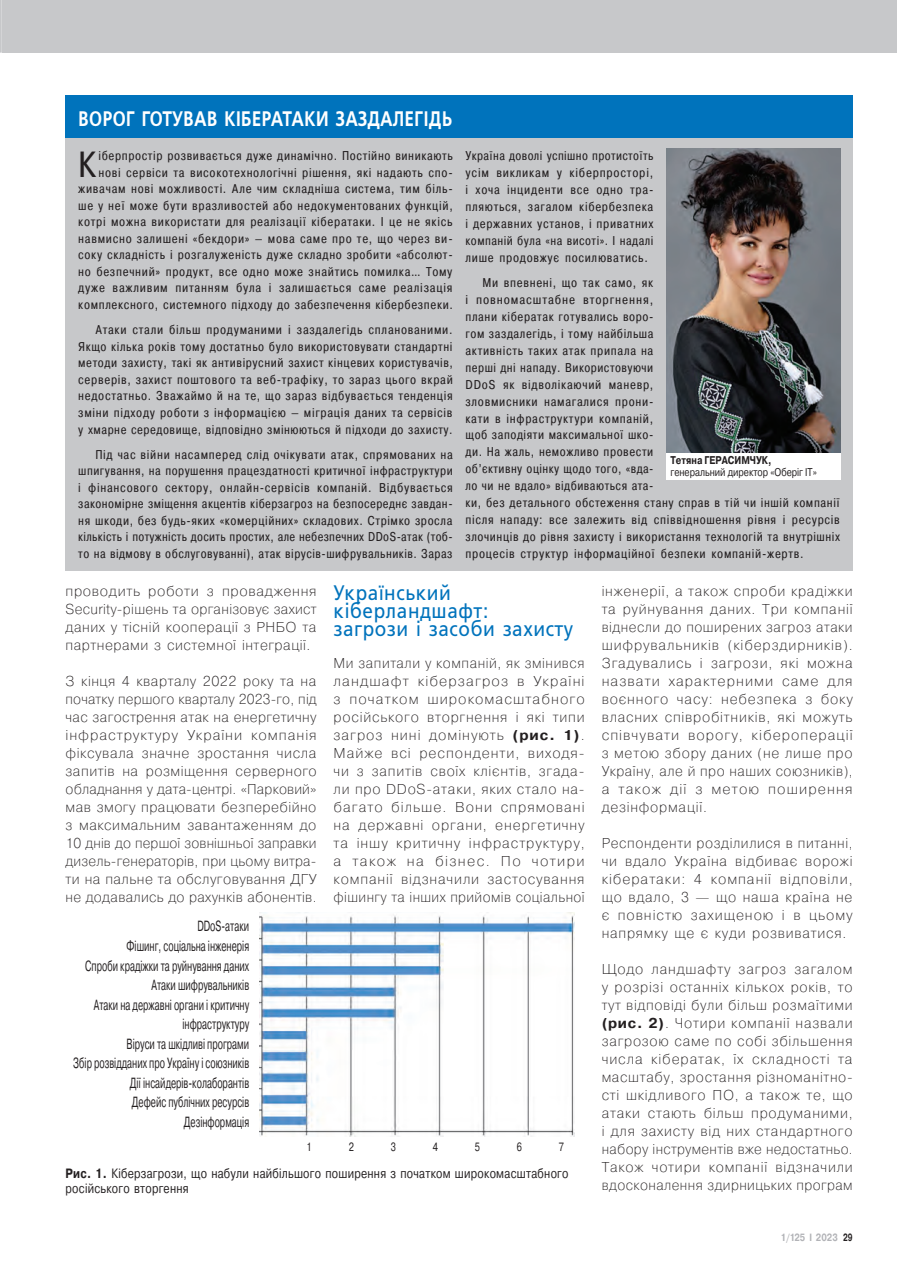
<style>
.page{position:relative;width:897px;height:1267px;background:#fff}
.page>*{position:absolute;margin:0;border:0;box-sizing:border-box;transform-origin:0 0}
.Текст_Прагм__Буквица{font:36.3px "Pragmatica Cond";color:#231f20}
.Подзаголовок{font:21px/18px "Free Set";letter-spacing:.035em;color:#0073bc;scale:.9 1}
.Заглавие_Rediz{font:600 21px "Free Set";letter-spacing:.035em;color:#fff;scale:.8 1}
.Текст_графики{font:14.7px/19.5px "Pragmatica";color:#231f20;text-align:right;scale:.61 1}
.Текст_osn_GREP{font:200 14.25px/18px "Pragmatica";letter-spacing:.035em;color:#231f20;text-align:justify}
.Рис__-_подп_GREP{font:13.5px/15px "Pragmatica";letter-spacing:.025em;color:#231f20;scale:.8 1}
.Текст_Прагматика_GRE{font:12.75px/17px "Pragmatica Cond";letter-spacing:.045em;color:#231f20;text-align:justify}
.Текст_Прагм__Буквица-2{font:12.75px/16.5px "Pragmatica Cond";letter-spacing:.055em;color:#231f20;text-align:right}
.Текст_графики-2{font:12px "Pragmatica";color:#231f20;scale:.75 1}
.рис_надпись{font:11.25px/12px "Pragmatica";color:#231f20;scale:.8 1}
.t1{font:700 10.5px "Pragmatica";color:#b2b3b7;scale:.8 1}
.s1{font-weight:700}
.s2{color:#231f20}
</style>
<div class="page">
<div style="left:2px;top:0;width:894px;height:53px;background:#c7c8ca"></div>
<div style="left:66px;top:138px;width:786px;height:433px;background:#c7c8ca"></div>
<div style="left:66px;top:95px;width:786px;height:43px;background:#0073bc"></div>
<img style="left:666px;top:149px;width:174px;height:304px">
<div style="left:666px;top:453px;width:174px;height:26px;background:#fff"></div>
<img style="left:259px;top:912px;width:315px;height:224px">
<svg style="left:0;top:0;width:2px;height:53px"></svg>
<p class="Заглавие_Rediz" style="left:78px;top:106px;width:469px">ВОРОГ ГОТУВАВ КІБЕРАТАКИ ЗАЗДАЛЕГІДЬ</p>
<p class="Текст_Прагм__Буквица-2" style="left:78px;top:147px;width:376px">іберпростір розвивається дуже динамічно. Постійно виникають нові сервіси та високотехнологічні рішення, які надають спо&shy;живачам нові можливості. Але чим складніша система, тим біль&shy;ше у неї може бути вразливостей або недокументованих функцій, котрі можна використати для реалізації кібератаки. І це не якісь навмисно залишені «бекдори» — мова саме про те, що через ви&shy;соку складність і розгалуженість дуже складно зробити «абсолют&shy;но безпечний» продукт, все одно може знайтись помилка… Тому дуже важливим питанням була і залишається саме реалізація комплексного, системного підходу до забезпечення кібербезпеки.</p>
<p class="Текст_Прагматика_GRE" style="left:78px;top:321px;width:376px;line-height:16.5px;text-indent:17px">Атаки стали більш продуманими і заздалегідь спланованими.<br>Якщо кілька років тому достатньо було використовувати стандартні методи захисту, такі як антивірусний захист кінцевих користувачів, серверів, захист поштового та веб-трафіку, то зараз цього вкрай недостатньо. Зважаймо й на те, що зараз відбувається тенденція зміни підходу роботи з інформацією — міграція даних та сервісів у хмарне середовище, відповідно змінюються й підходи до захисту.</p>
<p class="Текст_Прагматика_GRE" style="left:78px;top:446px;width:376px;line-height:16.5px;text-indent:17px">Під час війни насамперед слід очікувати атак, спрямованих на шпигування, на порушення працездатності критичної інфраструктури і фінансового сектору, онлайн-сервісів компаній. Відбувається закономірне зміщення акцентів кіберзагроз на безпосереднє завдан&shy;ня шкоди, без будь-яких «комерційних» складових. Стрімко зросла кількість і потужність досить простих, але небезпечних DDoS‑атак (тоб&shy;то на відмову в обслуговуванні), атак вірусів-шифрувальників. Зараз</p>
<p class="Текст_Прагм__Буквица" style="left:78px;top:141px;width:20px">К</p>
<p class="Текст_Прагматика_GRE" style="left:465px;top:147px;width:189px">Україна доволі успішно протистоїть усім викликам у кіберпросторі, і хоча інциденти все одно тра&shy;пляються, загалом кібербезпека і державних установ, і приватних компаній була «на висоті». І надалі лише продовжує посилюватись.</p>
<p class="Текст_Прагматика_GRE" style="left:465px;top:274px;width:376px;text-align:left;text-indent:17px">Ми впевнені, що так само, як<br>і повномасштабне вторгнення,<br>плани кібератак готувались воро-<br>гом заздалегідь, і тому найбільша<br>активність таких атак припала на<br>перші дні нападу. Використовуючи<br>DDoS як відволікаючий маневр,<br>зловмисники намагалися прони-<br>кати в інфраструктури компаній,<br>щоб заподіяти максимальної шко-<br>ди. На жаль, неможливо провести<br>об’єктивну оцінку щодо того, «вда-<br>ло чи не вдало» відбиваються ата-<br>ки, без детального обстеження стану справ в тій чи іншій компанії після нападу: все залежить від співвідношення рівня і ресурсів злочинців до рівня захисту і використання технологій та внутрішніх процесів структур інформаційної безпеки компаній-жертв.</p>
<p class="рис_надпись" style="left:670px;top:454px;width:185px"><span class="s1">Тетяна ГЕРАСИМЧУК, </span>генеральний директор «Оберіг ІТ»</p>
<p class="Текст_osn_GREP" style="left:66px;top:581px;width:253px">проводить роботи з провадження Security-рішень та організовує захист даних у тісній кооперації з РНБО та партнерами з системної інтеграції.</p>
<p class="Текст_osn_GREP" style="left:66px;top:671px;width:253px">З кінця 4 кварталу 2022 року та на початку першого кварталу 2023‑го, під час загострення атак на енергетичну інфраструктуру України компанія фіксувала значне зростання числа запитів на розміщення серверного обладнання у дата-центрі. «Парковий» мав змогу працювати безперебійно з максимальним завантаженням до 10 днів до першої зовнішньої заправки дизель-генераторів, при цьому витра‑ ти на пальне та обслуговування ДГУ не додавались до рахунків абонентів.</p>
<p class="Текст_графики" style="left:197px;top:916px;width:86px">DDoS-атаки</p>
<p class="Текст_графики" style="left:127px;top:936px;width:202px">Фішинг, соціальна інженерія</p>
<p class="Текст_графики" style="left:85px;top:956px;width:270px">Спроби крадіжки та руйнування даних</p>
<p class="Текст_графики" style="left:151px;top:975px;width:162px">Атаки шифрувальників</p>
<p class="Текст_графики" style="left:94px;top:995px;width:256px">Атаки на державні органи і критичну інфраструктуру</p>
<p class="Текст_графики" style="left:127px;top:1034px;width:202px">Віруси та шкідливі програми</p>
<p class="Текст_графики" style="left:73px;top:1053px;width:290px">Збір розвідданих про Україну і союзників</p>
<p class="Текст_графики" style="left:130px;top:1073px;width:197px">Дії інсайдерів-колаборантів</p>
<p class="Текст_графики" style="left:132px;top:1092px;width:194px">Дефейс публічних ресурсів</p>
<p class="Текст_графики" style="left:184px;top:1112px;width:109px">Дезінформація</p>
<p class="Подзаголовок" style="left:333px;top:584px;width:267px">Український кіберландшафт:<br>загрози і засоби захисту</p>
<p class="Текст_osn_GREP" style="left:333px;top:653px;width:252px">Ми запитали у компаній, як змінився ландшафт кіберзагроз в Україні з початком широкомасштабного російського вторгнення і які типи загроз нині домінують <span class="s1">(рис. 1)</span>.<br>Майже всі респонденти, виходя‑ чи з запитів своїх клієнтів, згада‑ ли про DDoS‑атаки, яких стало на‑ багато більше. Вони спрямовані на державні органи, енергетичну та іншу критичну інфраструктуру, а також на бізнес. По чотири компанії відзначили застосування фішингу та інших прийомів соціальної</p>
<p class="Текст_графики-2" style="left:306px;top:1139px;width:8px">1</p>
<p class="Текст_графики-2" style="left:348px;top:1139px;width:8px">2</p>
<p class="Текст_графики-2" style="left:390px;top:1139px;width:8px">3</p>
<p class="Текст_графики-2" style="left:433px;top:1139px;width:8px">4</p>
<p class="Текст_графики-2" style="left:475px;top:1139px;width:8px">5</p>
<p class="Текст_графики-2" style="left:517px;top:1139px;width:8px">6</p>
<p class="Текст_графики-2" style="left:559px;top:1139px;width:8px">7</p>
<p class="Рис__-_подп_GREP" style="left:66px;top:1165px;width:630px"><span class="s1">Рис. 1.</span> Кіберзагрози, що набули найбільшого поширення з початком широкомасштабного російського вторгення</p>
<p class="Текст_osn_GREP" style="left:601px;top:581px;width:252px">інженерії, а також спроби крадіжки та руйнування даних. Три компанії віднесли до поширених загроз атаки шифрувальників (кіберздирників).<br>Згадувались і загрози, які можна назвати характерними саме для воєнного часу: небезпека з боку власних співробітників, які можуть співчувати ворогу, кібероперації з метою збору даних (не лише про Україну, але й про наших союзників), а також дії з метою поширення дезінформації.</p>
<p class="Текст_osn_GREP" style="left:601px;top:833px;width:252px">Респонденти розділилися в питанні, чи вдало Україна відбиває ворожі кібератаки: 4 компанії відповіли, що вдало, 3 — що наша країна не є повністю захищеною і в цьому напрямку ще є куди розвиватися.</p>
<p class="Текст_osn_GREP" style="left:601px;top:959px;width:252px">Щодо ландшафту загроз загалом у розрізі останніх кількох років, то тут відповіді були більш розмаїтими <span class="s1">(рис. 2)</span>. Чотири компанії назвали загрозою саме по собі збільшення числа кібератак, їх складності та масштабу, зростання різноманітно‑ сті шкідливого ПО, а також те, що атаки стають більш продуманими, і для захисту від них стандартного набору інструментів вже недостатньо.<br>Також чотири компанії відзначили вдосконалення здирницьких програм</p>
<p class="t1" style="left:780px;top:1230px;width:91px">1/125 I 2023 <span class="s2">29</span></p>
</div>
